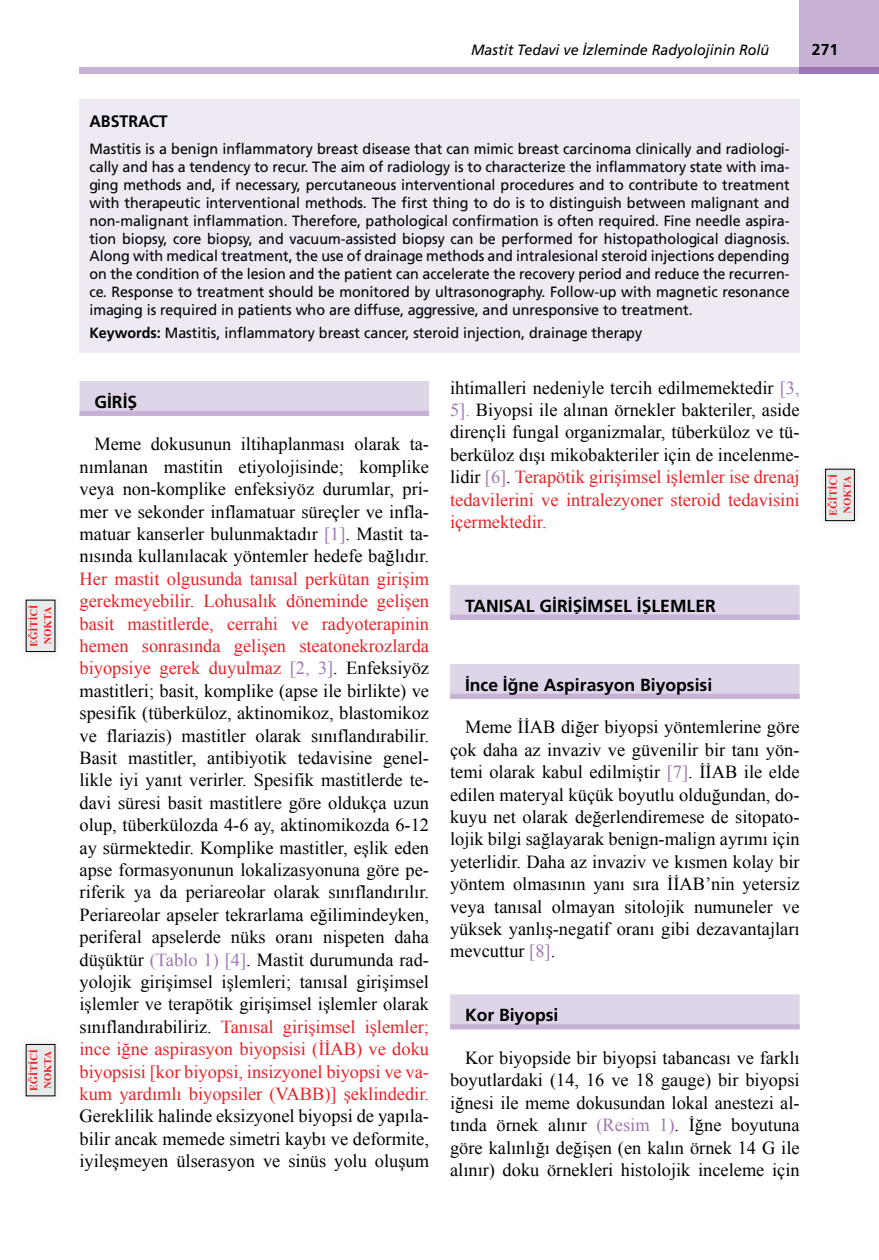
<style>
.page{position:relative;width:879px;height:1260px;background:#fff}
.page>*{position:absolute;margin:0;border:0;box-sizing:border-box;transform-origin:0 0}
.YAZI{font:18.38px/22.4px "Times New Roman";color:#000;text-align:justify}
.ARA_BASLIK{font:17.5px "Frutiger Bold Tr";color:#000}
.ANA_BASLIK{font:17.5px "Frutiger Bold Tr";color:#000}
.ÖZET_LİLA_BASLIK{font:16.62px "Frutiger Bold Tr";color:#000;scale:.96 1}
.t1{font:15.75px "Frutiger Bold Tr";color:#000}
.ÖZET-LİLA{font:14.88px/17.8px "Frutiger Normal Tr";color:#000;text-align:justify;scale:.96 1}
.t2{font:14.88px "Frutiger Italic Tr";color:#000;scale:.96 1}
.s1{font-family:"Frutiger Bold Tr"}
.s2{color:#9e76b3}
.s3{color:#ed1f26}
</style>
<div class="page">
<div style="left:79px;top:67px;width:720px;height:7px;background:#c7b2d5"></div>
<div style="left:799px;top:0;width:79px;height:74px;background:#c7b2d5"></div>
<div style="left:799px;top:67px;width:79px;height:7px;background:#9e76b3"></div>
<div style="left:79px;top:99px;width:720px;height:254px;background:#efe9f3"></div>
<div style="left:16px;top:590px;width:49px;height:71px;background:#000;opacity:.12"></div>
<div style="left:26px;top:600px;width:29px;height:52px;background:#e6eae9"></div>
<svg style="left:28px;top:605px;width:9px;height:42px"></svg>
<svg style="left:44px;top:607px;width:7px;height:37px"></svg>
<div style="left:16px;top:1035px;width:49px;height:71px;background:#000;opacity:.12"></div>
<div style="left:26px;top:1044px;width:29px;height:52px;background:#e6eae9"></div>
<svg style="left:28px;top:1049px;width:9px;height:42px"></svg>
<svg style="left:44px;top:1051px;width:7px;height:38px"></svg>
<div style="left:79px;top:381px;width:350px;height:35px;background:#ded5e9"></div>
<div style="left:79px;top:411px;width:350px;height:5px;background:#c7b2d5"></div>
<div style="left:450px;top:585px;width:349px;height:35px;background:#ded5e9"></div>
<div style="left:450px;top:615px;width:349px;height:5px;background:#c7b2d5"></div>
<div style="left:450px;top:664px;width:349px;height:35px;background:#ded5e9"></div>
<div style="left:450px;top:694px;width:349px;height:5px;background:#c7b2d5"></div>
<div style="left:450px;top:994px;width:349px;height:35px;background:#ded5e9"></div>
<div style="left:450px;top:1024px;width:349px;height:5px;background:#c7b2d5"></div>
<div style="left:815px;top:459px;width:48px;height:72px;background:#000;opacity:.12"></div>
<div style="left:825px;top:469px;width:28px;height:52px;background:#e6eae9"></div>
<svg style="left:826px;top:474px;width:10px;height:42px"></svg>
<svg style="left:843px;top:476px;width:7px;height:37px"></svg>
<div style="left:824px;top:469px;width:30px;height:52px;border:1px solid #000"></div>
<p class="t2" style="left:471px;top:41px;width:312px">Mastit Tedavi ve İzleminde Radyolojinin Rolü</p>
<p class="t1" style="left:811px;top:40px;width:28px">271</p>
<p class="ÖZET_LİLA_BASLIK" style="left:89px;top:111px;width:83px">ABSTRACT</p>
<p class="ÖZET-LİLA" style="left:89px;top:140px;width:730px">Mastitis is a benign inflammatory breast disease that can mimic breast carcinoma clinically and radiologi&shy;cally and has a tendency to recur. The aim of radiology is to characterize the inflammatory state with ima&shy;ging methods and, if necessary, percutaneous interventional procedures and to contribute to treatment with therapeutic interventional methods. The first thing to do is to distinguish between malignant and non-malignant inflammation. Therefore, pathological confirmation is often required. Fine needle aspira&shy;tion biopsy, core biopsy, and vacuum-assisted biopsy can be performed for histopathological diagnosis.<br>Along with medical treatment, the use of drainage methods and intralesional steroid injections depending on the condition of the lesion and the patient can accelerate the recovery period and reduce the recurren&shy;ce. Response to treatment should be monitored by ultrasonography. Follow-up with magnetic resonance imaging is required in patients who are diffuse, aggressive, and unresponsive to treatment.</p>
<p class="ÖZET-LİLA" style="left:89px;top:324px;width:577px"><span class="s1">Keywords:</span> Mastitis, inflammatory breast cancer, steroid injection, drainage therapy</p>
<p class="ANA_BASLIK" style="left:94px;top:391px;width:44px">GİRİŞ</p>
<p class="YAZI" style="left:79px;top:433px;width:351px;text-indent:15px">Meme dokusunun iltihaplanması olarak ta&shy;nımlanan mastitin etiyolojisinde; komplike veya non-komplike enfeksiyöz durumlar, pri&shy;mer ve sekonder inflamatuar süreçler ve infla&shy;matuar kanserler bulunmaktadır <span class="s2">[1]</span>. Mastit ta&shy;nısında kullanılacak yöntemler hedefe bağlıdır.<br><span class="s3">Her mastit olgusunda tanısal perkütan girişim gerekmeyebilir. Lohusalık döneminde gelişen basit mastitlerde, cerrahi ve radyoterapinin hemen sonrasında gelişen steatonekrozlarda biyopsiye gerek duyulmaz</span> <span class="s2">[2, 3]</span>. Enfeksiyöz mastitleri; basit, komplike (apse ile birlikte) ve spesifik (tüberküloz, aktinomikoz, blastomikoz ve flariazis) mastitler olarak sınıflandırabilir.<br>Basit mastitler, antibiyotik tedavisine genel&shy;likle iyi yanıt verirler. Spesifik mastitlerde te&shy;davi süresi basit mastitlere göre oldukça uzun olup, tüberkülozda 4-6 ay, aktinomikozda 6-12 ay sürmektedir. Komplike mastitler, eşlik eden apse formasyonunun lokalizasyonuna göre pe&shy;riferik ya da periareolar olarak sınıflandırılır.<br>Periareolar apseler tekrarlama eğilimindeyken, periferal apselerde nüks oranı nispeten daha düşüktür <span class="s2">(Tablo 1) [4]</span>. Mastit durumunda rad&shy;yolojik girişimsel işlemleri; tanısal girişimsel işlemler ve terapötik girişimsel işlemler olarak sınıflandırabiliriz. <span class="s3">Tanısal girişimsel işlemler; ince iğne aspirasyon biyopsisi (İİAB) ve doku biyopsisi [kor biyopsi, insizyonel biyopsi ve va&shy;kum yardımlı biyopsiler (VABB)] şeklindedir.<br></span>Gereklilik halinde eksizyonel biyopsi de yapıla&shy;bilir ancak memede simetri kaybı ve deformite, iyileşmeyen ülserasyon ve sinüs yolu oluşum</p>
<p class="YAZI" style="left:450px;top:376px;width:351px">ihtimalleri nedeniyle tercih edilmemektedir <span class="s2">[3, 5].</span> Biyopsi ile alınan örnekler bakteriler, aside dirençli fungal organizmalar, tüberküloz ve tü&shy;berküloz dışı mikobakteriler için de incelenme&shy;lidir <span class="s2">[6]</span>. <span class="s3">Terapötik girişimsel işlemler ise drenaj tedavilerini ve intralezyoner steroid tedavisini içermektedir.</span></p>
<p class="ANA_BASLIK" style="left:464px;top:595px;width:252px">TANISAL GİRİŞİMSEL İŞLEMLER</p>
<p class="ARA_BASLIK" style="left:464px;top:674px;width:248px">İnce İğne Aspirasyon Biyopsisi</p>
<p class="YAZI" style="left:450px;top:716px;width:351px;text-indent:15px">Meme İİAB diğer biyopsi yöntemlerine göre çok daha az invaziv ve güvenilir bir tanı yön&shy;temi olarak kabul edilmiştir <span class="s2">[7]</span>. İİAB ile elde edilen materyal küçük boyutlu olduğundan, do&shy;kuyu net olarak değerlendiremese de sitopato&shy;lojik bilgi sağlayarak benign-malign ayrımı için yeterlidir. Daha az invaziv ve kısmen kolay bir yöntem olmasının yanı sıra İİAB’nin yetersiz veya tanısal olmayan sitolojik numuneler ve yüksek yanlış-negatif oranı gibi dezavantajları mevcuttur <span class="s2">[8]</span>.</p>
<p class="ARA_BASLIK" style="left:464px;top:1005px;width:95px">Kor Biyopsi</p>
<p class="YAZI" style="left:450px;top:1046px;width:351px;text-indent:15px">Kor biyopside bir biyopsi tabancası ve farklı boyutlardaki (14, 16 ve 18 gauge) bir biyopsi iğnesi ile meme dokusundan lokal anestezi al&shy;tında örnek alınır <span class="s2">(Resim 1)</span>. İğne boyutuna göre kalınlığı değişen (en kalın örnek 14 G ile alınır) doku örnekleri histolojik inceleme için</p>
</div>
